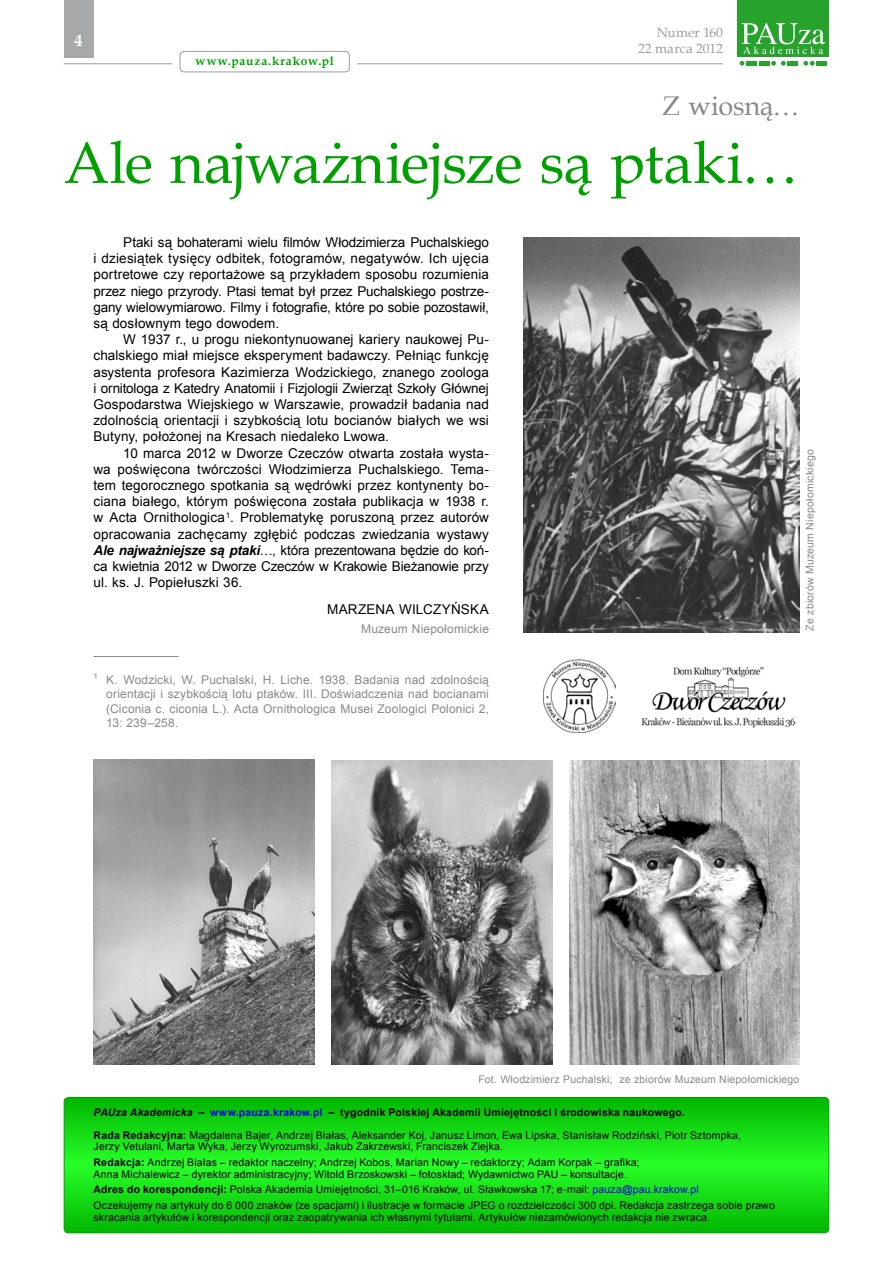
<style>
.page{position:relative;width:893px;height:1263px;background:#fff}
.page>*{position:absolute;margin:0;border:0;box-sizing:border-box;transform-origin:0 0}
.t1{font:58.5px "Book Antiqua";letter-spacing:-.005em;color:#00a000}
.t2{font:27px "Book Antiqua";color:#87888a}
.t3{font:700 16.5px "Book Antiqua";color:#fff}
.t4{font:13.5px/16.2px "Arial";letter-spacing:.005em;color:#000;text-align:justify}
.t5{font:13.5px/16.2px "Book Antiqua";letter-spacing:.005em;color:#9c9d9f;text-align:right}
.t6{font:12px/14.4px "Arial";letter-spacing:.015em;color:#87888a;text-align:justify}
.t7{font:700 12px "Book Antiqua";letter-spacing:.07em;color:#00a000}
.t8{font:10.5px/15.8px "Arial";letter-spacing:.015em;color:#000}
.t9{font:10.5px "Arial";letter-spacing:.015em;color:#87888a}
.s1{font-weight:700;font-style:italic}
.s2{font-weight:700}
.s3{font-weight:700;color:#0000e1}
.s4{color:#0000e1}
</style>
<div class="page">
<hr style="left:357px;top:63px;width:366px;height:1px;background:#9c9d9f">
<div style="left:64px;top:0;width:30px;height:57px;background:#a7a8aa"></div>
<div style="left:180px;top:51px;width:170px;height:21px;border:1px solid #9c9d9f;border-radius:4px"></div>
<svg style="left:740px;top:61px;width:4px;height:5px"></svg>
<svg style="left:771px;top:61px;width:15px;height:5px"></svg>
<svg style="left:803px;top:61px;width:12px;height:5px"></svg>
<div style="left:746px;top:61px;width:11px;height:5px;background:#26a22d"></div>
<div style="left:759px;top:61px;width:11px;height:5px;background:#26a22d"></div>
<div style="left:787px;top:61px;width:11px;height:5px;background:#26a22d"></div>
<div style="left:816px;top:61px;width:11px;height:5px;background:#26a22d"></div>
<div style="left:737px;top:0;width:92px;height:56px;background:#26a22d"></div>
<svg style="left:741px;top:23px;width:84px;height:31px"></svg>
<hr style="left:64px;top:63px;width:108px;height:1px;background:#9c9d9f">
<svg style="left:64px;top:1097px;width:765px;height:136px;background:#14da14"></svg>
<div style="left:64px;top:1097px;width:765px;height:136px;border:1px solid #00a000;border-radius:4px"></div>
<img style="left:332px;top:760px;width:221px;height:304px">
<img style="left:569px;top:760px;width:230px;height:304px">
<img style="left:94px;top:759px;width:221px;height:305px">
<hr style="left:94px;top:656px;width:85px;height:1px;background:#87888a">
<img style="left:524px;top:237px;width:275px;height:395px">
<img style="left:641px;top:666px;width:155px;height:62px">
<img style="left:543px;top:659px;width:72px;height:73px">
<p class="t3" style="left:75px;top:30px;width:10px">4</p>
<p class="t7" style="left:196px;top:53px;width:140px">www.pauza.krakow.pl</p>
<p class="t5" style="left:638px;top:24px;width:86px">Numer 160<br>22 marca 2012</p>
<h2 class="t2" style="left:662px;top:87px;width:139px">Z wiosną…</h2>
<h1 class="t1" style="left:64px;top:122px;width:737px">Ale najważniejsze są ptaki…</h1>
<p class="t4" style="left:93px;top:234px;width:397px;text-indent:30px">Ptaki są bohaterami wielu filmów Włodzimierza Puchalskiego i dziesiątek tysięcy odbitek, fotogramów, negatywów. Ich ujęcia portretowe czy reportażowe są przykładem sposobu rozumienia przez niego przyrody. Ptasi temat był przez Puchalskiego postrze&shy;gany wielowymiarowo. Filmy i fotografie, które po sobie pozostawił, są dosłownym tego dowodem.</p>
<p class="t4" style="left:93px;top:331px;width:397px;text-indent:30px">W 1937 r., u progu niekontynuowanej kariery naukowej Pu&shy;chalskiego miał miejsce eksperyment badawczy. Pełniąc funkcję asystenta profesora Kazimierza Wodzickiego, znanego zoologa i ornitologa z Katedry Anatomii i Fizjologii Zwierząt Szkoły Głównej Gospodarstwa Wiejskiego w Warszawie, prowadził badania nad zdolnością orientacji i szybkością lotu bocianów białych we wsi Butyny, położonej na Kresach niedaleko Lwowa.</p>
<p class="t4" style="left:93px;top:445px;width:397px;text-indent:30px">10 marca 2012 w Dworze Czeczów otwarta została wysta&shy;wa poświęcona twórczości Włodzimierza Puchalskiego. Tema&shy;tem tegorocznego spotkania są wędrówki przez kontynenty bo&shy;ciana białego, którym poświęcona została publikacja w 1938 r. w Acta Ornithologica<sup>1</sup>. Problematykę poruszoną przez autorów opracowania zachęcamy zgłębić podczas zwiedzania wystawy <span class="s1">Ale najważniejsze są ptaki</span>…, która prezentowana będzie do koń&shy;ca kwietnia 2012 w Dworze Czeczów w Krakowie Bieżanowie przy ul. ks. J. Popiełuszki 36.</p>
<p class="t4" style="left:327px;top:601px;width:163px">MARZENA WILCZYŃSKA</p>
<p class="t6" style="left:361px;top:621px;width:129px">Muzeum Niepołomickie</p>
<p class="t9" style="left:803px;top:631px;width:183px;rotate:-90deg">Ze zbiorów Muzeum Niepołomickiego</p>
<p class="t6" style="left:106px;top:672px;width:384px;text-indent:-13px"><sup>1</sup> K. Wodzicki, W. Puchalski, H. Liche. 1938. Badania nad zdolnością orientacji i szybkością lotu ptaków. III. Doświadczenia nad bocianami (Ciconia c. ciconia L.). Acta Ornithologica Musei Zoologici Polonici 2, 13: 239–258.</p>
<p class="t9" style="left:478px;top:1072px;width:322px">Fot. Włodzimierz Puchalski; ze zbiorów Muzeum Niepołomickiego</p>
<p class="t8" style="left:94px;top:1102px;width:649px;line-height:22.2px"><span class="s1">PAUza Akademicka</span> <span class="s2">–</span> <span class="s3">www.pauza.krakow.pl</span> <span class="s2">– tygodnik Polskiej Akademii Umiejętności i środowiska naukowego.<br>Rada Redakcyjna:</span> Magdalena Bajer, Andrzej Białas, Aleksander Koj, Janusz Limon, Ewa Lipska, Stanisław Rodziński, Piotr Sztompka,</p>
<p class="t8" style="left:94px;top:1139px;width:547px">Jerzy Vetulani, Marta Wyka, Jerzy Wyrozumski, Jakub Zakrzewski, Franciszek Ziejka.<br><span class="s2">Redakcja:</span> Andrzej Białas – redaktor naczelny; Andrzej Kobos, Marian Nowy – redaktorzy; Adam Korpak – grafika;</p>
<p class="t8" style="left:94px;top:1166px;width:683px">Anna Michalewicz – dyrektor administracyjny; Witold Brzoskowski – fotoskład; Wydawnictwo PAU – konsultacje.<br><span class="s2">Adres do korespondencji:</span> Polska Akademia Umiejętności, 31–016 Kraków, ul. Sławkowska 17; e-mail: <span class="s4">pauza@pau.krakow.pl<br></span>Oczekujemy na artykuły do 6 000 znaków (ze spacjami) i ilustracje w formacie JPEG o rozdzielczości 300 dpi. Redakcja zastrzega sobie prawo</p>
<p class="t8" style="left:94px;top:1209px;width:618px">skracania artykułów i korespondencji oraz zaopatrywania ich własnymi tytułami. Artykułów niezamówionych redakcja nie zwraca.</p>
</div>
